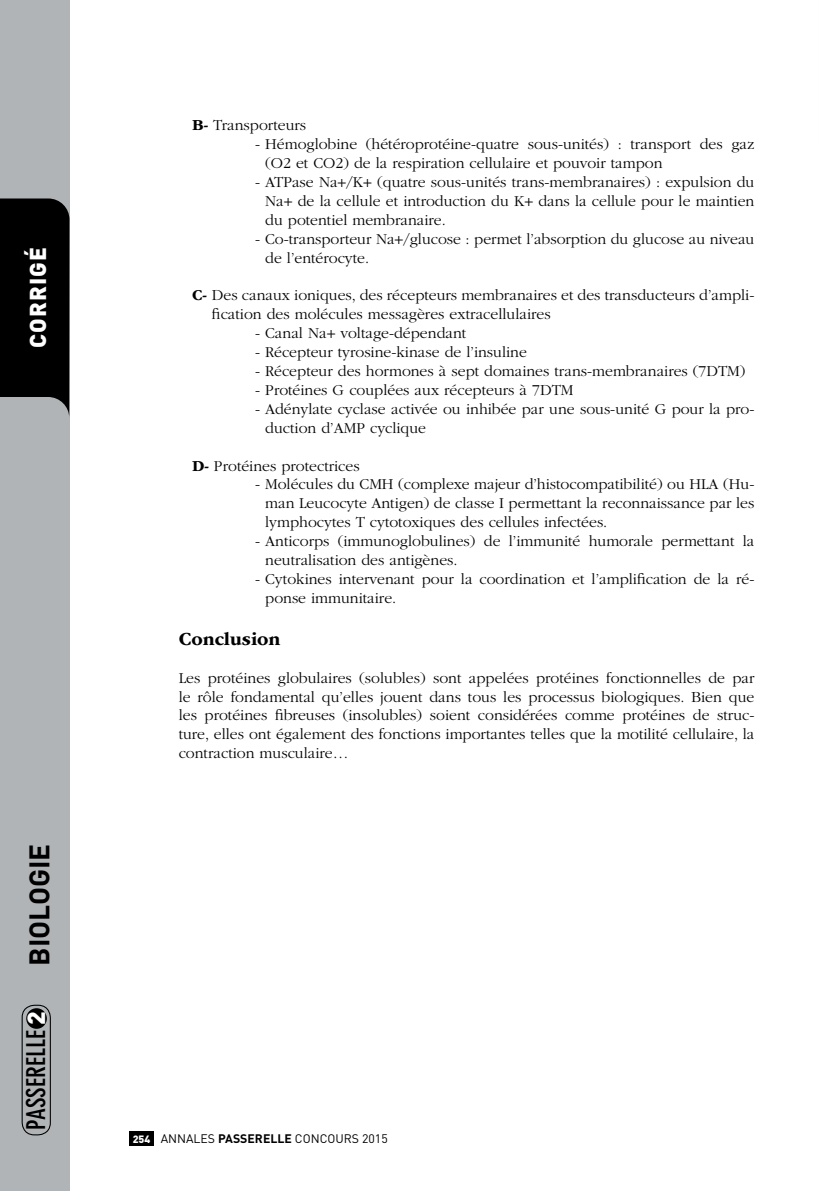
<style>
.page{position:relative;width:819px;height:1191px;background:#fff}
.page>*{position:absolute;margin:0;border:0;box-sizing:border-box;transform-origin:0 0}
.t1{font:700 28px "DIN";color:#000}
.t2{font:700 condensed 25.72px "DIN Neuzeit Grotesk";color:#000}
.t3{font:900 22.75px "DIN";letter-spacing:.05em;color:#fff}
.t4{font:700 19.25px "ITC Garamond Std";color:#000}
.t5{font:300 15.75px/18.9px "ITC Garamond Std";color:#000}
.t6{font:12.25px "DIN";color:#000}
.s1{font-family:"DIN";font-weight:900;font-stretch:normal;font-size:24.5px;color:#fff}
.s2{font-weight:700}
.s3{font-weight:900;font-size:10.5px;color:#fff}
</style>
<div class="page">
<div style="left:0;top:0;width:69px;height:1191px;background:#b1b4b6"></div>
<div style="left:129px;top:1131px;width:25px;height:15px;background:#000"></div>
<div style="left:26px;top:1008px;width:21px;height:20px;background:#000;border-radius:50%"></div>
<div style="left:22px;top:1004px;width:29px;height:131px;border:1px solid #000;border-radius:12px"></div>
<svg style="left:0;top:198px;width:69px;height:217px;background:#0f0f0f"></svg>
<h3 class="t3" style="left:23px;top:348px;width:102px;rotate:-90deg">CORRIGÉ</h3>
<h1 class="t1" style="left:21px;top:965px;width:124px;rotate:-90deg">BIOLOGIE</h1>
<h2 class="t2" style="left:21px;top:1129px;width:119px;rotate:-90deg">PASSERELLE <span class="s1">2</span></h2>
<p class="t5" style="left:192px;top:116px;width:116px"><span class="s2">B-</span> Transporteurs</p>
<p class="t5" style="left:265px;top:135px;width:490px;text-indent:-10px">- Hémoglobine (hétéroprotéine-quatre sous-unités) : transport des gaz (O2 et CO2) de la respiration cellulaire et pouvoir tampon</p>
<p class="t5" style="left:265px;top:173px;width:490px;text-align:justify;text-indent:-10px">- ATPase Na+/K+ (quatre sous-unités trans-membranaires) : expulsion du Na+ de la cellule et introduction du K+ dans la cellule pour le maintien du potentiel membranaire.</p>
<p class="t5" style="left:265px;top:229px;width:490px;text-indent:-10px">- Co-transporteur Na+/glucose : permet l’absorption du glucose au niveau de l’entérocyte.</p>
<p class="t5" style="left:212px;top:286px;width:544px;text-indent:-20px"><span class="s2">C-</span> Des canaux ioniques, des récepteurs membranaires et des transducteurs d’ampli&shy;fication des molécules messagères extracellulaires</p>
<p class="t5" style="left:255px;top:324px;width:213px">- Canal Na+ voltage-dépendant</p>
<p class="t5" style="left:255px;top:343px;width:273px">- Récepteur tyrosine-kinase de l’insuline</p>
<p class="t5" style="left:255px;top:362px;width:492px">- Récepteur des hormones à sept domaines trans-membranaires (7DTM)</p>
<p class="t5" style="left:255px;top:381px;width:320px">- Protéines G couplées aux récepteurs à 7DTM</p>
<p class="t5" style="left:265px;top:399px;width:490px;text-indent:-10px">- Adénylate cyclase activée ou inhibée par une sous-unité G pour la pro&shy;duction d’AMP cyclique</p>
<p class="t5" style="left:192px;top:456px;width:169px"><span class="s2">D-</span> Protéines protectrices</p>
<p class="t5" style="left:265px;top:475px;width:490px;text-align:justify;text-indent:-10px">- Molécules du CMH (complexe majeur d’histocompatibilité) ou HLA (Hu&shy;man Leucocyte Antigen) de classe I permettant la reconnaissance par les lymphocytes T cytotoxiques des cellules infectées.</p>
<p class="t5" style="left:265px;top:532px;width:490px;text-indent:-10px">- Anticorps (immunoglobulines) de l’immunité humorale permettant la neutralisation des antigènes.</p>
<p class="t5" style="left:265px;top:570px;width:491px;text-indent:-10px">- Cytokines intervenant pour la coordination et l’amplification de la ré&shy;ponse immunitaire.</p>
<p class="t4" style="left:179px;top:628px;width:103px">Conclusion</p>
<p class="t5" style="left:179px;top:668px;width:577px;text-align:justify">Les protéines globulaires (solubles) sont appelées protéines fonctionnelles de par le rôle fondamental qu’elles jouent dans tous les processus biologiques. Bien que les protéines fibreuses (insolubles) soient considérées comme protéines de struc&shy;ture, elles ont également des fonctions importantes telles que la motilité cellulaire, la contraction musculaire…</p>
<p class="t6" style="left:133px;top:1130px;width:179px"><span class="s3">254</span> ANNALES <span class="s2">PASSERELLE</span> CONCOURS</p>
<p class="t6" style="left:362px;top:1130px;width:27px">2015</p>
</div>
